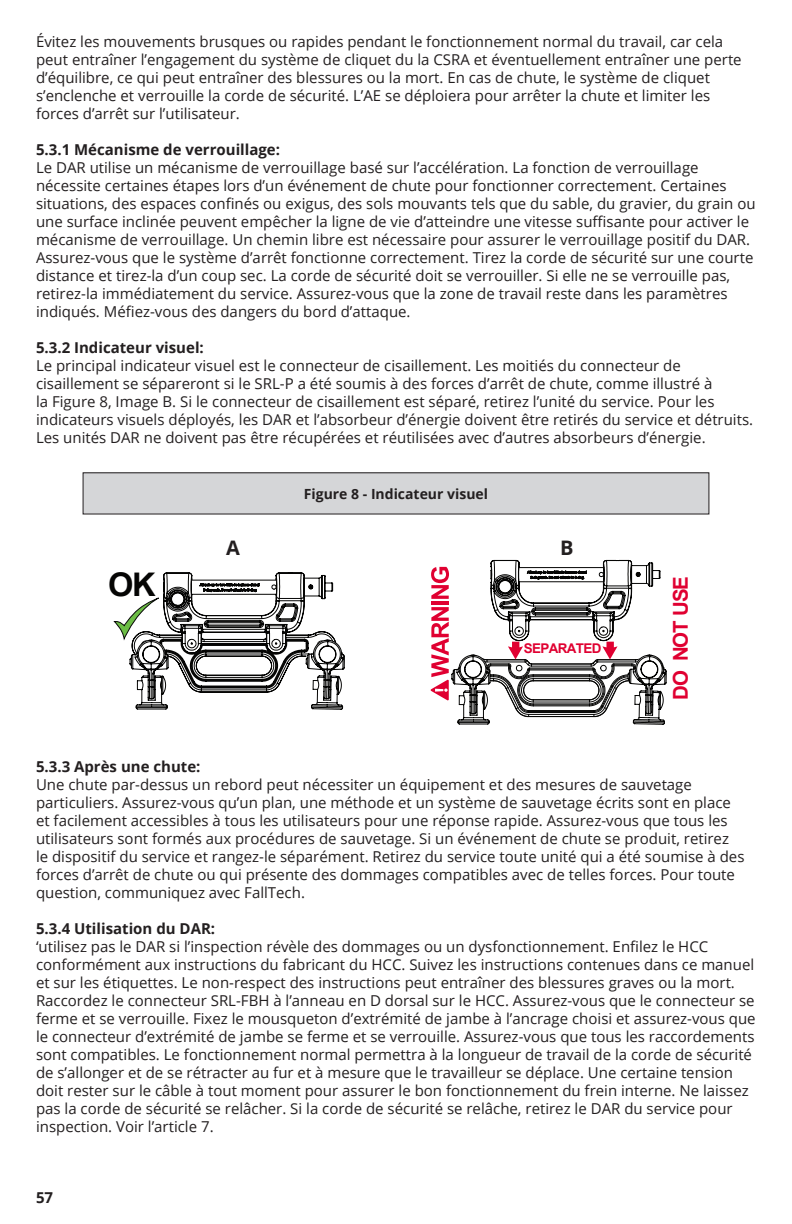
<style>
.page{position:relative;width:792px;height:1224px;background:#fff}
.page>*{position:absolute;margin:0;border:0;box-sizing:border-box;transform-origin:0 0}
.t1{font:700 32.6px "Arial";color:#050504}
.t2{font:700 20.4px "Arial";letter-spacing:-.045em;color:#e00031}
.t3{font:700 20px "Open Sans";color:#231f20}
.t4{font:15px/18px "Open Sans";color:#231f20}
.t5{font:700 15px "Open Sans";color:#231f20}
.t6{font:700 14px "Open Sans";color:#231f20}
.t7{font:700 13.4px "Arial";letter-spacing:-.045em;color:#e00031}
</style>
<div class="page">
<svg style="left:114px;top:572px;width:231px;height:138px"></svg>
<svg style="left:430px;top:559px;width:237px;height:166px"></svg>
<div style="left:83px;top:473px;width:626px;height:41px;background:#d5d6d8"></div>
<div style="left:83px;top:472px;width:626px;height:43px;border:1px solid #231f20"></div>
<p class="t4" style="left:36px;top:33px;width:707px">Évitez les mouvements brusques ou rapides pendant le fonctionnement normal du travail, car cela peut entraîner l’engagement du système de cliquet du la CSRA et éventuellement entraîner une perte d’équilibre, ce qui peut entraîner des blessures ou la mort. En cas de chute, le système de cliquet s’enclenche et verrouille la corde de sécurité. L’AE se déploiera pour arrêter la chute et limiter les forces d’arrêt sur l’utilisateur.</p>
<p class="t5" style="left:36px;top:139px;width:246px">5.3.1 Mécanisme de verrouillage:</p>
<p class="t4" style="left:36px;top:159px;width:721px">Le DAR utilise un mécanisme de verrouillage basé sur l’accélération. La fonction de verrouillage nécessite certaines étapes lors d’un événement de chute pour fonctionner correctement. Certaines situations, des espaces confinés ou exigus, des sols mouvants tels que du sable, du gravier, du grain ou une surface inclinée peuvent empêcher la ligne de vie d’atteindre une vitesse suffisante pour activer le mécanisme de verrouillage. Un chemin libre est nécessaire pour assurer le verrouillage positif du DAR.<br>Assurez-vous que le système d’arrêt fonctionne correctement. Tirez la corde de sécurité sur une courte distance et tirez-la d’un coup sec. La corde de sécurité doit se verrouiller. Si elle ne se verrouille pas, retirez-la immédiatement du service. Assurez-vous que la zone de travail reste dans les paramètres indiqués. Méfiez-vous des dangers du bord d’attaque.</p>
<p class="t5" style="left:36px;top:337px;width:169px">5.3.2 Indicateur visuel:</p>
<p class="t4" style="left:36px;top:357px;width:719px">Le principal indicateur visuel est le connecteur de cisaillement. Les moitiés du connecteur de cisaillement se sépareront si le SRL-P a été soumis à des forces d’arrêt de chute, comme illustré à<br>la Figure 8, Image B. Si le connecteur de cisaillement est séparé, retirez l’unité du service. Pour les indicateurs visuels déployés, les DAR et l’absorbeur d’énergie doivent être retirés du service et détruits.<br>Les unités DAR ne doivent pas être récupérées et réutilisées avec d’autres absorbeurs d’énergie.</p>
<p class="t6" style="left:304px;top:484px;width:186px">Figure 8 - Indicateur visuel</p>
<p class="t1" style="left:108px;top:564px;width:49px">OK</p>
<p class="t3" style="left:226px;top:534px;width:15px">A</p>
<p class="t3" style="left:560px;top:534px;width:15px">B</p>
<p class="t7" style="left:524px;top:639px;width:79px">SEPARATED</p>
<p class="t2" style="left:667px;top:700px;width:125px;rotate:-90deg">DO NOT USE</p>
<p class="t5" style="left:36px;top:756px;width:166px">5.3.3 Après une chute:</p>
<p class="t4" style="left:36px;top:775px;width:710px">Une chute par-dessus un rebord peut nécessiter un équipement et des mesures de sauvetage particuliers. Assurez-vous qu’un plan, une méthode et un système de sauvetage écrits sont en place et facilement accessibles à tous les utilisateurs pour une réponse rapide. Assurez-vous que tous les utilisateurs sont formés aux procédures de sauvetage. Si un événement de chute se produit, retirez le dispositif du service et rangez-le séparément. Retirez du service toute unité qui a été soumise à des forces d’arrêt de chute ou qui présente des dommages compatibles avec de telles forces. Pour toute question, communiquez avec FallTech.</p>
<p class="t5" style="left:36px;top:918px;width:181px">5.3.4 Utilisation du DAR:</p>
<p class="t4" style="left:36px;top:937px;width:721px">‘utilisez pas le DAR si l’inspection révèle des dommages ou un dysfonctionnement. Enfilez le HCC conformément aux instructions du fabricant du HCC. Suivez les instructions contenues dans ce manuel et sur les étiquettes. Le non-respect des instructions peut entraîner des blessures graves ou la mort.<br>Raccordez le connecteur SRL-FBH à l’anneau en D dorsal sur le HCC. Assurez-vous que le connecteur se ferme et se verrouille. Fixez le mousqueton d’extrémité de jambe à l’ancrage choisi et assurez-vous que le connecteur d’extrémité de jambe se ferme et se verrouille. Assurez-vous que tous les raccordements sont compatibles. Le fonctionnement normal permettra à la longueur de travail de la corde de sécurité de s’allonger et de se rétracter au fur et à mesure que le travailleur se déplace. Une certaine tension doit rester sur le câble à tout moment pour assurer le bon fonctionnement du frein interne. Ne laissez pas la corde de sécurité se relâcher. Si la corde de sécurité se relâche, retirez le DAR du service pour inspection. Voir l’article 7.</p>
<p class="t1" style="left:301px;top:916px;width:49px">OK</p>
<p class="t5" style="left:36px;top:1187px;width:19px">57</p>
</div>
